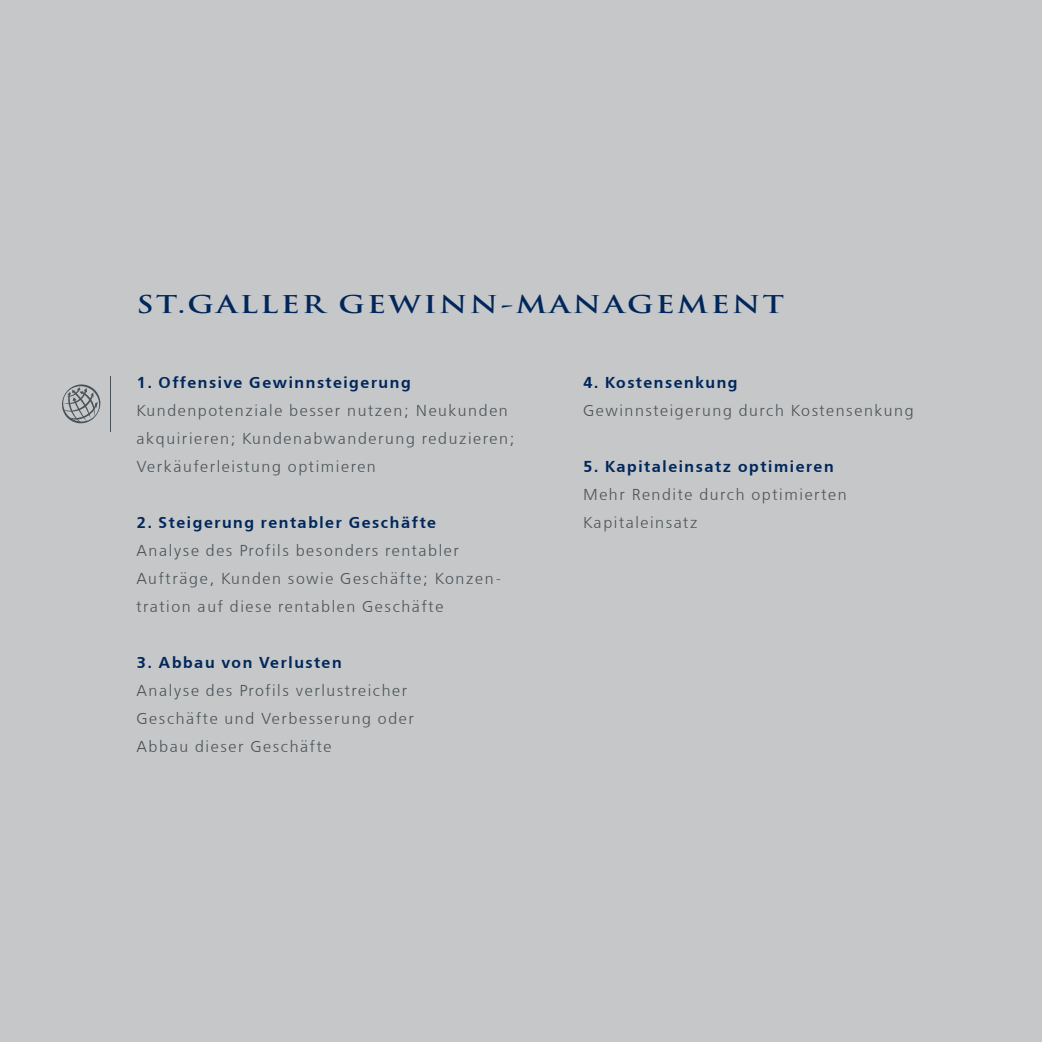
<style>
.page{position:relative;width:1042px;height:1042px;background:#c6c7c8}
.page>*{position:absolute;margin:0;border:0;box-sizing:border-box;transform-origin:0 0}
.t1{font:700 23.97px "Trajan Pro";letter-spacing:.08em;color:#00275b;scale:1.25 1}
.t2{font:15.75px/28px "Free Set E";letter-spacing:.1em;color:#485258}
.t3{font:700 15.75px "Free Set E";letter-spacing:.1em;color:#00275b}
</style>
<div class="page">
<svg style="left:62px;top:384px;width:38px;height:40px"></svg>
<hr style="left:110px;top:376px;width:1px;height:56px;background:#485258">
<h1 class="t1" style="left:136px;top:290px;width:519px">ST.GALLER GEWINN-MANAGEMENT</h1>
<p class="t3" style="left:136px;top:373px;width:276px">1. Offensive Gewinnsteigerung</p>
<p class="t2" style="left:136px;top:397px;width:379px">Kundenpotenziale besser nutzen; Neukunden akquirieren; Kundenabwanderung reduzieren;<br>Verkäuferleistung optimieren</p>
<p class="t3" style="left:136px;top:513px;width:301px">2. Steigerung rentabler Geschäfte</p>
<p class="t2" style="left:136px;top:537px;width:367px">Analyse des Profils besonders rentabler<br>Aufträge, Kunden sowie Geschäfte; Konzen&shy;tration auf diese rentablen Geschäfte</p>
<p class="t3" style="left:136px;top:653px;width:207px">3. Abbau von Verlusten</p>
<p class="t2" style="left:136px;top:677px;width:279px">Analyse des Profils verlustreicher<br>Geschäfte und Verbesserung oder<br>Abbau dieser Geschäfte</p>
<p class="t3" style="left:583px;top:373px;width:156px">4. Kostensenkung</p>
<p class="t2" style="left:583px;top:397px;width:332px">Gewinnsteigerung durch Kostensenkung</p>
<p class="t3" style="left:583px;top:457px;width:252px">5. Kapitaleinsatz optimieren</p>
<p class="t2" style="left:583px;top:481px;width:265px">Mehr Rendite durch optimierten<br>Kapitaleinsatz</p>
</div>
